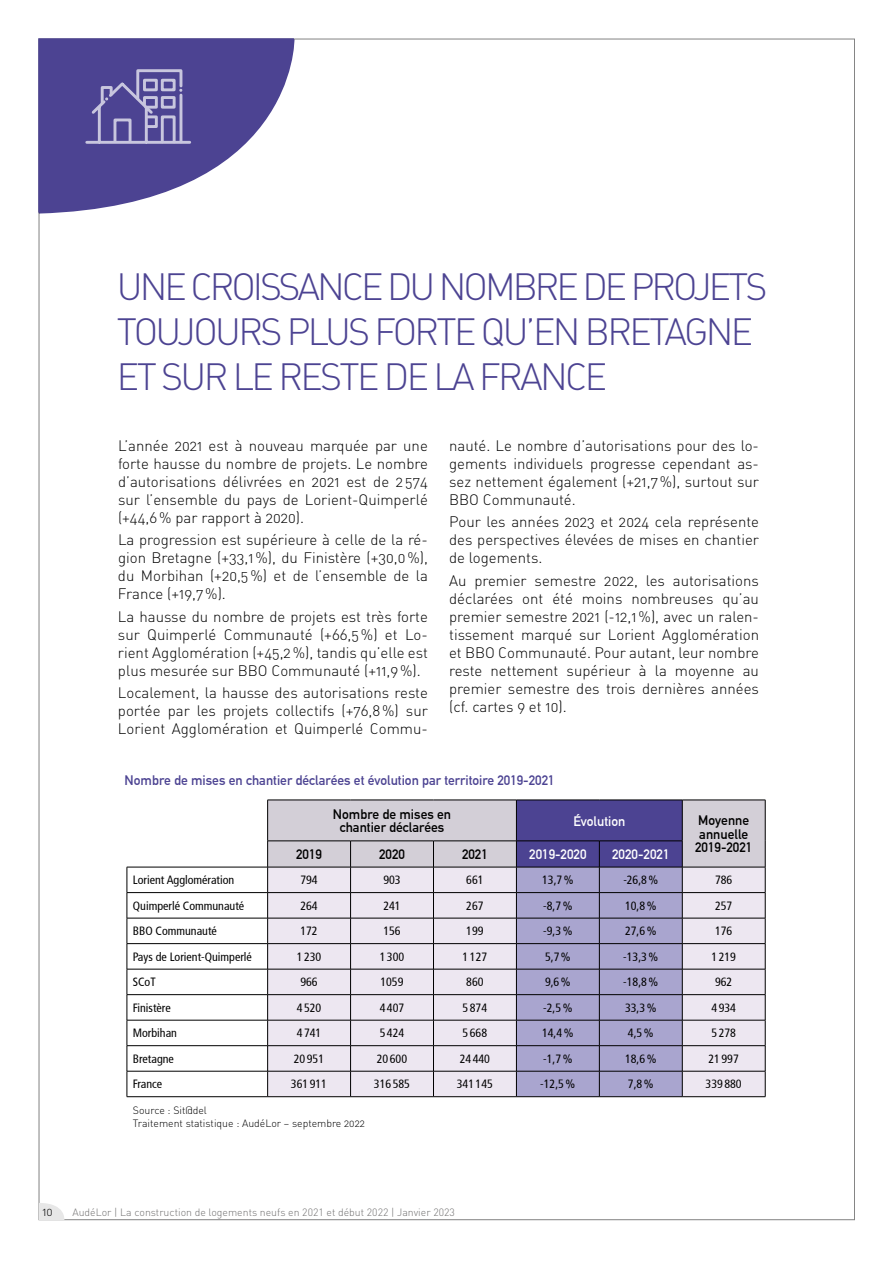
<style>
.page{position:relative;width:893px;height:1263px;background:#fff}
.page>*{position:absolute;margin:0;border:0;box-sizing:border-box;transform-origin:0 0}
.t1{font:37.5px/45px "DIN Light Alternate";letter-spacing:-.07em;color:#4c4392}
.t2{font:15px/18px "DIN Light Alternate";color:#000;text-align:justify}
.t3{font:700 13.5px/13.5px "DIN Alternate";color:#000;text-align:center}
.t4{font:700 13.5px "DIN Alternate";color:#4c4392}
.t5{font:700 13.5px "DIN Alternate";color:#fff}
.t6{font:condensed 12px "Frutiger";color:#000}
.t7{font:12px "DIN Light Alternate";color:#000}
.t8{font:300 10.5px "DIN Pro";color:#706f6f}
.t9{font:10.5px/12.6px "DIN Light Alternate";color:#000}
</style>
<div class="page">
<svg style="left:39px;top:1203px;width:27px;height:17px"></svg>
<hr style="left:127px;top:867px;width:141px;height:1px;background:#000">
<hr style="left:127px;top:892px;width:141px;height:1px;background:#000">
<hr style="left:127px;top:918px;width:141px;height:1px;background:#000">
<hr style="left:127px;top:943px;width:141px;height:1px;background:#000">
<hr style="left:127px;top:969px;width:141px;height:1px;background:#000">
<hr style="left:127px;top:994px;width:141px;height:1px;background:#000">
<hr style="left:127px;top:1020px;width:141px;height:1px;background:#000">
<hr style="left:127px;top:1045px;width:141px;height:1px;background:#000">
<hr style="left:127px;top:1071px;width:141px;height:1px;background:#000">
<svg style="left:127px;top:867px;width:1px;height:229px"></svg>
<hr style="left:127px;top:1096px;width:141px;height:1px;background:#000">
<svg style="left:267px;top:800px;width:499px;height:297px;background:#c1bcd2"></svg>
<hr style="left:599px;top:867px;width:83px;height:1px;background:#000">
<svg style="left:39px;top:39px;width:257px;height:175px"></svg>
<h1 class="t1" style="left:117px;top:264px;width:652px">UNE CROISSANCE DU NOMBRE DE PROJETS<br>TOUJOURS PLUS FORTE QU’EN BRETAGNE<br>ET SUR LE RESTE DE LA FRANCE</h1>
<p class="t2" style="left:118px;top:437px;width:311px">L’année 2021 est à nouveau marquée par une forte hausse du nombre de projets. Le nombre d’autorisations délivrées en 2021 est de 2574 sur l’ensemble du pays de Lorient-Quimperlé (+44,6% par rapport à 2020).</p>
<p class="t2" style="left:118px;top:531px;width:311px">La progression est supérieure à celle de la ré&shy;gion Bretagne (+33,1%), du Finistère (+30,0%), du Morbihan (+20,5%) et de l’ensemble de la France (+19,7%).</p>
<p class="t2" style="left:118px;top:607px;width:311px">La hausse du nombre de projets est très forte sur Quimperlé Communauté (+66,5%) et Lo&shy;rient Agglomération (+45,2%), tandis qu’elle est plus mesurée sur BBO Communauté (+11,9%).</p>
<p class="t2" style="left:118px;top:683px;width:311px">Localement, la hausse des autorisations reste portée par les projets collectifs (+76,8%) sur Lorient Agglomération et Quimperlé Commu-</p>
<p class="t2" style="left:449px;top:437px;width:311px">nauté. Le nombre d’autorisations pour des lo&shy;gements individuels progresse cependant as&shy;sez nettement également (+21,7%), surtout sur BBO Communauté.</p>
<p class="t2" style="left:449px;top:513px;width:311px">Pour les années 2023 et 2024 cela représente des perspectives élevées de mises en chantier de logements.</p>
<p class="t2" style="left:449px;top:571px;width:311px">Au premier semestre 2022, les autorisations déclarées ont été moins nombreuses qu’au premier semestre 2021 (-12,1%), avec un ralen&shy;tissement marqué sur Lorient Agglomération et BBO Communauté. Pour autant, leur nombre reste nettement supérieur à la moyenne au premier semestre des trois dernières années (cf. cartes 9 et 10).</p>
<p class="t4" style="left:125px;top:770px;width:432px">Nombre de mises en chantier déclarées et évolution par territoire 2019-2021</p>
<p class="t3" style="left:333px;top:806px;width:120px">Nombre de mises en chantier déclarées</p>
<p class="t5" style="left:573px;top:811px;width:53px">Évolution</p>
<p class="t3" style="left:695px;top:813px;width:59px">Moyenne annuelle<br>2019-2021</p>
<p class="t3" style="left:296px;top:847px;width:27px">2019</p>
<p class="t3" style="left:379px;top:847px;width:27px">2020</p>
<p class="t3" style="left:462px;top:847px;width:27px">2021</p>
<p class="t5" style="left:529px;top:844px;width:59px">2019-2020</p>
<p class="t5" style="left:612px;top:844px;width:59px">2020-2021</p>
<p class="t6" style="left:133px;top:873px;width:103px">Lorient Agglomération</p>
<p class="t6" style="left:300px;top:873px;width:19px">794</p>
<p class="t6" style="left:383px;top:873px;width:19px">903</p>
<p class="t6" style="left:466px;top:873px;width:19px">661</p>
<p class="t6" style="left:542px;top:873px;width:33px">13,7%</p>
<p class="t6" style="left:623px;top:873px;width:36px">-26,8%</p>
<p class="t6" style="left:715px;top:873px;width:19px">786</p>
<p class="t6" style="left:133px;top:899px;width:113px">Quimperlé Communauté</p>
<p class="t6" style="left:300px;top:899px;width:19px">264</p>
<p class="t6" style="left:383px;top:899px;width:19px">241</p>
<p class="t6" style="left:466px;top:899px;width:19px">267</p>
<p class="t6" style="left:543px;top:899px;width:31px">-8,7%</p>
<p class="t6" style="left:625px;top:899px;width:33px">10,8%</p>
<p class="t6" style="left:715px;top:899px;width:19px">257</p>
<p class="t6" style="left:133px;top:924px;width:86px">BBO Communauté</p>
<p class="t6" style="left:300px;top:924px;width:19px">172</p>
<p class="t6" style="left:383px;top:924px;width:19px">156</p>
<p class="t6" style="left:466px;top:924px;width:19px">199</p>
<p class="t6" style="left:543px;top:924px;width:31px">-9,3%</p>
<p class="t6" style="left:625px;top:924px;width:33px">27,6%</p>
<p class="t6" style="left:715px;top:924px;width:19px">176</p>
<p class="t6" style="left:133px;top:950px;width:121px">Pays de Lorient-Quimperlé</p>
<p class="t6" style="left:297px;top:950px;width:26px">1 230</p>
<p class="t6" style="left:380px;top:950px;width:26px">1 300</p>
<p class="t6" style="left:463px;top:950px;width:26px">1 127</p>
<p class="t6" style="left:545px;top:950px;width:27px">5,7%</p>
<p class="t6" style="left:623px;top:950px;width:36px">-13,3%</p>
<p class="t6" style="left:711px;top:950px;width:26px">1 219</p>
<p class="t6" style="left:133px;top:975px;width:24px">SCoT</p>
<p class="t6" style="left:300px;top:975px;width:19px">966</p>
<p class="t6" style="left:380px;top:975px;width:25px">1059</p>
<p class="t6" style="left:466px;top:975px;width:19px">860</p>
<p class="t6" style="left:545px;top:975px;width:27px">9,6%</p>
<p class="t6" style="left:623px;top:975px;width:36px">-18,8%</p>
<p class="t6" style="left:715px;top:975px;width:19px">962</p>
<p class="t6" style="left:133px;top:1001px;width:39px">Finistère</p>
<p class="t6" style="left:297px;top:1001px;width:26px">4 520</p>
<p class="t6" style="left:380px;top:1001px;width:26px">4 407</p>
<p class="t6" style="left:463px;top:1001px;width:26px">5 874</p>
<p class="t6" style="left:543px;top:1001px;width:31px">-2,5%</p>
<p class="t6" style="left:625px;top:1001px;width:33px">33,3%</p>
<p class="t6" style="left:711px;top:1001px;width:26px">4 934</p>
<p class="t6" style="left:133px;top:1026px;width:46px">Morbihan</p>
<p class="t6" style="left:297px;top:1026px;width:26px">4 741</p>
<p class="t6" style="left:380px;top:1026px;width:26px">5 424</p>
<p class="t6" style="left:463px;top:1026px;width:26px">5 668</p>
<p class="t6" style="left:542px;top:1026px;width:33px">14,4%</p>
<p class="t6" style="left:628px;top:1026px;width:27px">4,5%</p>
<p class="t6" style="left:711px;top:1026px;width:26px">5 278</p>
<p class="t6" style="left:133px;top:1052px;width:43px">Bretagne</p>
<p class="t6" style="left:294px;top:1052px;width:32px">20 951</p>
<p class="t6" style="left:377px;top:1052px;width:32px">20 600</p>
<p class="t6" style="left:460px;top:1052px;width:32px">24 440</p>
<p class="t6" style="left:543px;top:1052px;width:31px">-1,7%</p>
<p class="t6" style="left:625px;top:1052px;width:33px">18,6%</p>
<p class="t6" style="left:708px;top:1052px;width:32px">21 997</p>
<p class="t6" style="left:133px;top:1077px;width:31px">France</p>
<p class="t6" style="left:291px;top:1077px;width:38px">361 911</p>
<p class="t6" style="left:374px;top:1077px;width:38px">316 585</p>
<p class="t6" style="left:457px;top:1077px;width:38px">341 145</p>
<p class="t6" style="left:540px;top:1077px;width:36px">-12,5%</p>
<p class="t6" style="left:628px;top:1077px;width:27px">7,8%</p>
<p class="t6" style="left:706px;top:1077px;width:38px">339 880</p>
<p class="t9" style="left:133px;top:1104px;width:234px">Source : Sit@del<br>Traitement statistique : AudéLor – septembre 2022</p>
<p class="t7" style="left:42px;top:1204px;width:12px">10</p>
<p class="t8" style="left:72px;top:1205px;width:384px">AudéLor | La construction de logements neufs en 2021 et début 2022 | Janvier 2023</p>
</div>
